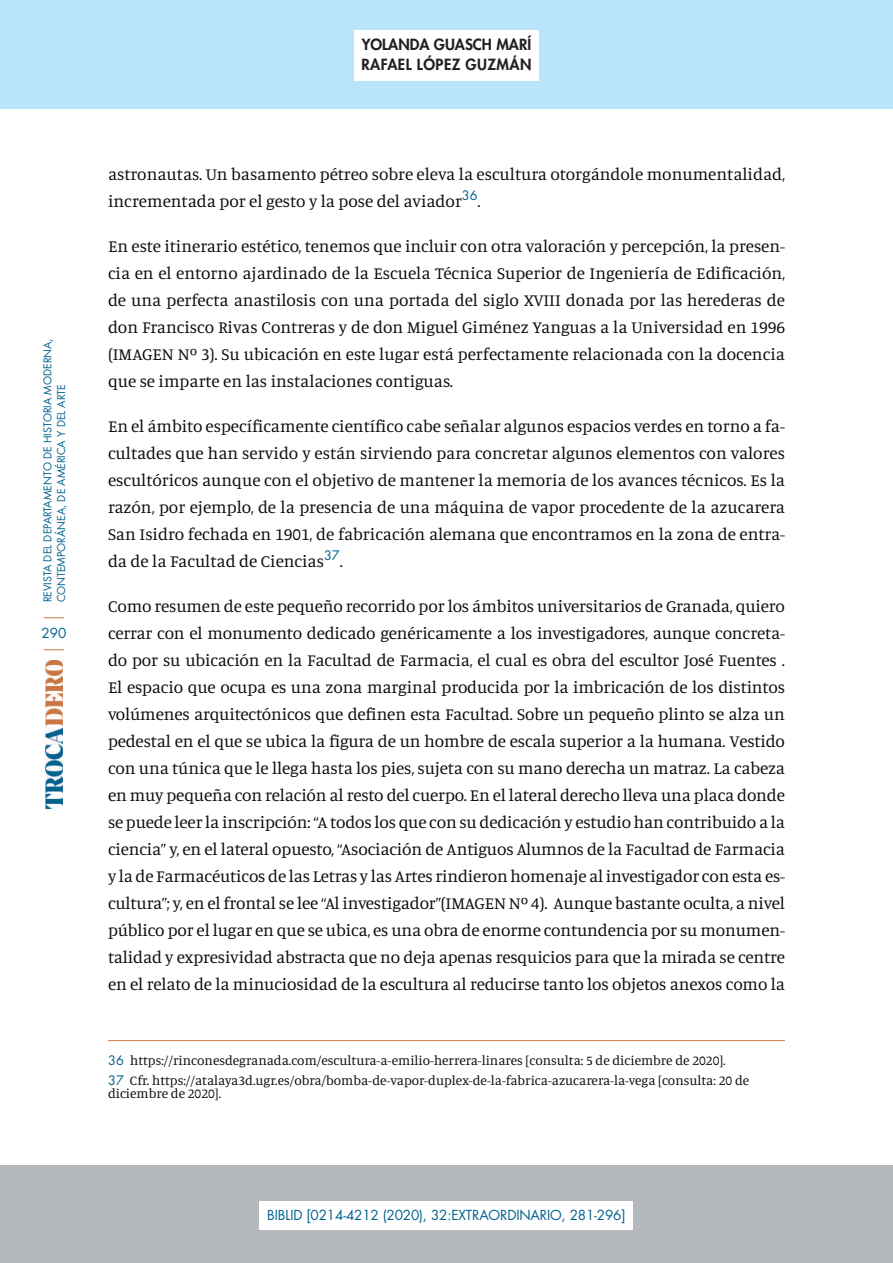
<style>
.page{position:relative;width:893px;height:1263px;background:#fff}
.page>*{position:absolute;margin:0;border:0;box-sizing:border-box;transform-origin:0 0}
.t1{font:17.25px/27px "Manuale";color:#0d0d0d;text-align:justify}
.t2{font:800 15px/19.5px "Futura Std";color:#231f20}
.t3{font:13.5px/20px "Manuale";color:#0d0d0d}
.t4{font:13.5px "Futura Std";letter-spacing:-.01em;color:#00628e}
.t5{font:13.5px "Futura Std";color:#d27c49;scale:2 1}
.t6{font:10.5px/13.5px "Futura Std";color:#00628e}
.s1{font-family:"Futura Std";font-size:12.75px;color:#00628e}
</style>
<div class="page">
<img style="left:46px;top:660px;width:16px;height:149px">
<hr style="left:108px;top:1040px;width:677px;height:1px;background:#d27c49">
<div style="left:0;top:0;width:893px;height:108px;background:#b9e5fa"></div>
<div style="left:354px;top:31px;width:185px;height:30px;background:#fff"></div>
<div style="left:354px;top:50px;width:185px;height:30px;background:#fff"></div>
<div style="left:0;top:1165px;width:893px;height:98px;background:#b4b7bb"></div>
<div style="left:260px;top:1201px;width:373px;height:29px;background:#fff"></div>
<p class="t6" style="left:41px;top:602px;width:266px;rotate:-90deg">REVISTA DEL DEPARTAMENTO DE HISTORIA MODERNA,<br>CONTEMPORÁNEA, DE AMÉRICA Y DEL ARTE</p>
<p class="t5" style="left:40px;top:607px;width:15px">—</p>
<p class="t4" style="left:42px;top:624px;width:26px">290</p>
<p class="t5" style="left:40px;top:640px;width:15px">—</p>
<p class="t2" style="left:361px;top:35px;width:172px">YOLANDA GUASCH MARÍ<br>RAFAEL LÓPEZ GUZMÁN</p>
<p class="t1" style="left:108px;top:160px;width:678px">astronautas. Un basamento pétreo sobre eleva la escultura otorgándole monumentalidad, incrementada por el gesto y la pose del aviador<sup>36</sup>.</p>
<p class="t1" style="left:108px;top:232px;width:678px">En este itinerario estético, tenemos que incluir con otra valoración y percepción, la presen&shy;cia en el entorno ajardinado de la Escuela Técnica Superior de Ingeniería de Edificación, de una perfecta anastilosis con una portada del siglo XVIII donada por las herederas de don Francisco Rivas Contreras y de don Miguel Giménez Yanguas a la Universidad en 1996 (IMAGEN Nº 3). Su ubicación en este lugar está perfectamente relacionada con la docencia que se imparte en las instalaciones contiguas.</p>
<p class="t1" style="left:108px;top:412px;width:678px">En el ámbito específicamente científico cabe señalar algunos espacios verdes en torno a fa&shy;cultades que han servido y están sirviendo para concretar algunos elementos con valores escultóricos aunque con el objetivo de mantener la memoria de los avances técnicos. Es la razón, por ejemplo, de la presencia de una máquina de vapor procedente de la azucarera San Isidro fechada en 1901, de fabricación alemana que encontramos en la zona de entra&shy;da de la Facultad de Ciencias<sup>37</sup>.</p>
<p class="t1" style="left:108px;top:592px;width:679px">Como resumen de este pequeño recorrido por los ámbitos universitarios de Granada, quiero cerrar con el monumento dedicado genéricamente a los investigadores, aunque concreta&shy;do por su ubicación en la Facultad de Farmacia, el cual es obra del escultor José Fuentes .<br>El espacio que ocupa es una zona marginal producida por la imbricación de los distintos volúmenes arquitectónicos que definen esta Facultad. Sobre un pequeño plinto se alza un pedestal en el que se ubica la figura de un hombre de escala superior a la humana. Vestido con una túnica que le llega hasta los pies, sujeta con su mano derecha un matraz. La cabeza en muy pequeña con relación al resto del cuerpo. En el lateral derecho lleva una placa donde se puede leer la inscripción: “A todos los que con su dedicación y estudio han contribuido a la ciencia” y, en el lateral opuesto, “Asociación de Antiguos Alumnos de la Facultad de Farmacia y la de Farmacéuticos de las Letras y las Artes rindieron homenaje al investigador con esta es&shy;cultura”; y, en el frontal se lee “Al investigador”(IMAGEN Nº 4). Aunque bastante oculta, a nivel público por el lugar en que se ubica, es una obra de enorme contundencia por su monumen&shy;talidad y expresividad abstracta que no deja apenas resquicios para que la mirada se centre en el relato de la minuciosidad de la escultura al reducirse tanto los objetos anexos como la</p>
<p class="t3" style="left:108px;top:1050px;width:643px"><span class="s1">36</span> https://rinconesdegranada.com/escultura-a-emilio-herrera-linares [consulta: 5 de diciembre de 2020].<br><span class="s1">37</span> Cfr. https://atalaya3d.ugr.es/obra/bomba-de-vapor-duplex-de-la-fabrica-azucarera-la-vega [consulta: 20 de</p>
<p class="t3" style="left:108px;top:1083px;width:115px">diciembre de 2020].</p>
<p class="t4" style="left:267px;top:1206px;width:360px">BIBLID [0214-4212 (2020), 32:EXTRAORDINARIO, 281-296]</p>
</div>
